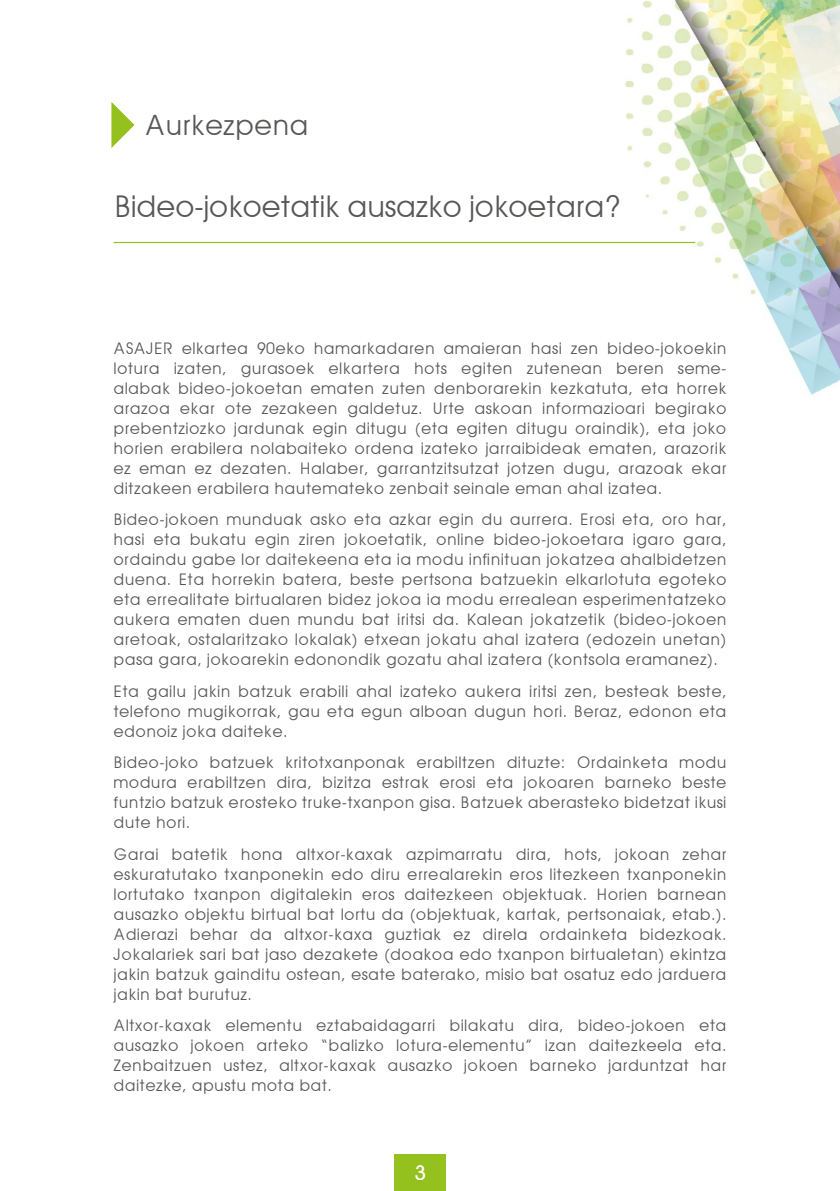
<style>
.page{position:relative;width:840px;height:1191px;background:#fff}
.page>*{position:absolute;margin:0;border:0;box-sizing:border-box;transform-origin:0 0}
.t1{font:30px "Avant Garde";letter-spacing:-.02em;color:#575756}
.t2{font:28px "Avant Garde";color:#575756}
.t3{font:20px "Avant Garde";color:#fff}
.t4{font:16px/20px "Avant Garde";letter-spacing:.02em;color:#575756;text-align:justify}
</style>
<div class="page">
<div style="left:394px;top:1154px;width:51px;height:37px;background:#95c11f"></div>
<img style="left:513px;top:0;width:326px;height:395px">
<svg style="left:111px;top:102px;width:24px;height:46px"></svg>
<hr style="left:113px;top:242px;width:581px;height:1px;background:#95c11f">
<h2 class="t2" style="left:145px;top:108px;width:165px">Aurkezpena</h2>
<h1 class="t1" style="left:114px;top:188px;width:509px">Bideo-jokoetatik ausazko jokoetara?</h1>
<p class="t4" style="left:113px;top:338px;width:614px">ASAJER elkartea 90eko hamarkadaren amaieran hasi zen bideo-jokoekin lotura izaten, gurasoek elkartera hots egiten zutenean beren seme&shy;alabak bideo-jokoetan ematen zuten denborarekin kezkatuta, eta horrek arazoa ekar ote zezakeen galdetuz. Urte askoan informazioari begirako prebentziozko jardunak egin ditugu (eta egiten ditugu oraindik), eta joko horien erabilera nolabaiteko ordena izateko jarraibideak ematen, arazorik ez eman ez dezaten. Halaber, garrantzitsutzat jotzen dugu, arazoak ekar ditzakeen erabilera hautemateko zenbait seinale eman ahal izatea.</p>
<p class="t4" style="left:113px;top:509px;width:614px">Bideo-jokoen munduak asko eta azkar egin du aurrera. Erosi eta, oro har, hasi eta bukatu egin ziren jokoetatik, online bideo-jokoetara igaro gara, ordaindu gabe lor daitekeena eta ia modu infinituan jokatzea ahalbidetzen duena. Eta horrekin batera, beste pertsona batzuekin elkarlotuta egoteko eta errealitate birtualaren bidez jokoa ia modu errealean esperimentatzeko aukera ematen duen mundu bat iritsi da. Kalean jokatzetik (bideo-jokoen aretoak, ostalaritzako lokalak) etxean jokatu ahal izatera (edozein unetan) pasa gara, jokoarekin edonondik gozatu ahal izatera (kontsola eramanez).</p>
<p class="t4" style="left:113px;top:681px;width:614px">Eta gailu jakin batzuk erabili ahal izateko aukera iritsi zen, besteak beste, telefono mugikorrak, gau eta egun alboan dugun hori. Beraz, edonon eta edonoiz joka daiteke.</p>
<p class="t4" style="left:113px;top:752px;width:614px">Bideo-joko batzuek kritotxanponak erabiltzen dituzte: Ordainketa modu modura erabiltzen dira, bizitza estrak erosi eta jokoaren barneko beste funtzio batzuk erosteko truke-txanpon gisa. Batzuek aberasteko bidetzat ikusi dute hori.</p>
<p class="t4" style="left:113px;top:843px;width:614px">Garai batetik hona altxor-kaxak azpimarratu dira, hots, jokoan zehar eskuratutako txanponekin edo diru errealarekin eros litezkeen txanponekin lortutako txanpon digitalekin eros daitezkeen objektuak. Horien barnean ausazko objektu birtual bat lortu da (objektuak, kartak, pertsonaiak, etab.).<br>Adierazi behar da altxor-kaxa guztiak ez direla ordainketa bidezkoak.<br>Jokalariek sari bat jaso dezakete (doakoa edo txanpon birtualetan) ekintza jakin batzuk gainditu ostean, esate baterako, misio bat osatuz edo jarduera jakin bat burutuz.</p>
<p class="t4" style="left:113px;top:1015px;width:614px">Altxor-kaxak elementu eztabaidagarri bilakatu dira, bideo-jokoen eta ausazko jokoen arteko “balizko lotura-elementu” izan daitezkeela eta.<br>Zenbaitzuen ustez, altxor-kaxak ausazko jokoen barneko jarduntzat har daitezke, apustu mota bat.</p>
<p class="t3" style="left:415px;top:1160px;width:13px">3</p>
</div>
